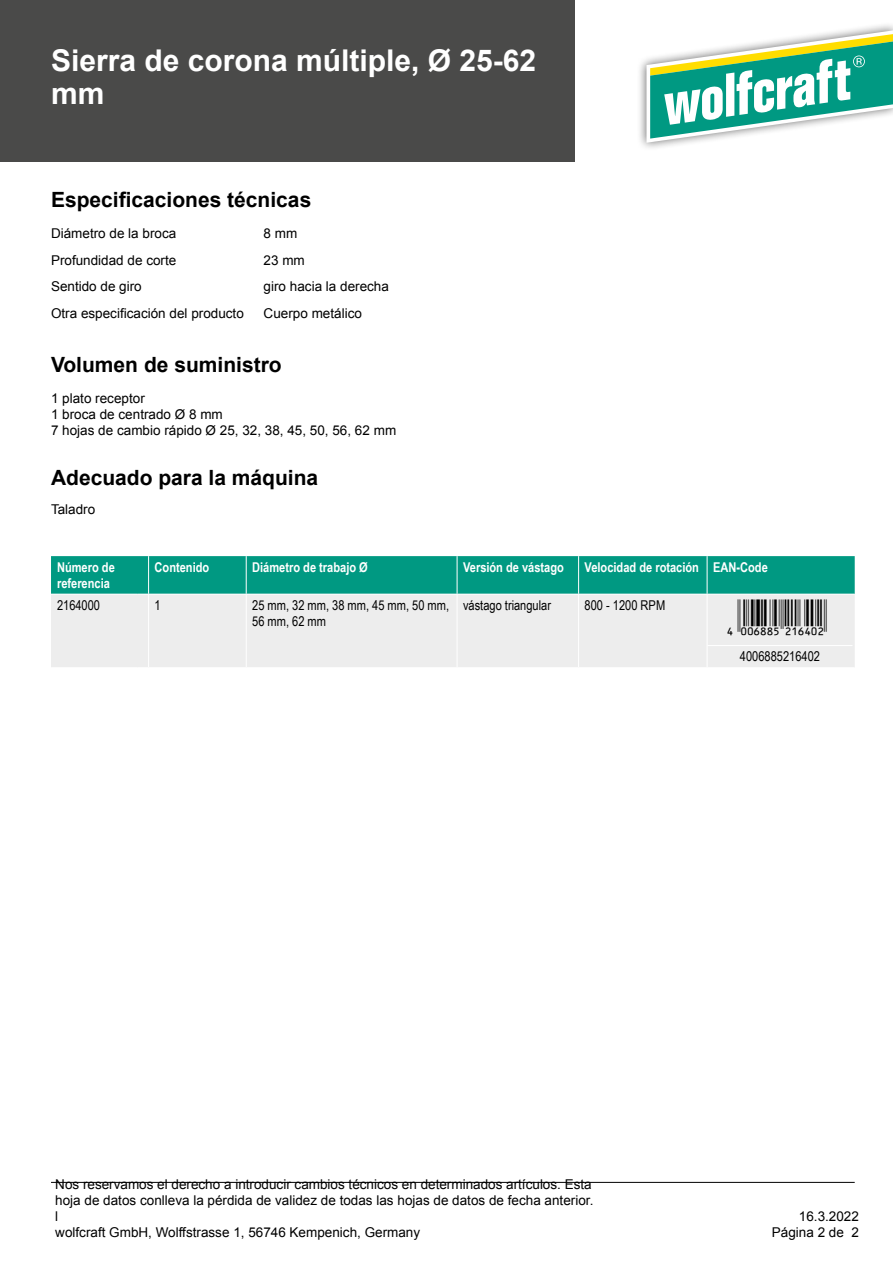
<style>
.page{position:relative;width:893px;height:1263px;background:#fff}
.page>*{position:absolute;margin:0;border:0;box-sizing:border-box;transform-origin:0 0}
.t1{font:36px "Ean Bwr P36 Tt";color:#000}
.t2{font:700 30px/33px "Arial";color:#fff}
.t3{font:700 21px "Arial";color:#000}
.t4{font:13.5px/16.2px "Arial";color:#000}
.t5{font:700 13.5px/16.2px "Arial Narrow";color:#fff}
.t6{font:13.5px/16.2px "Arial Narrow";color:#000}
</style>
<div class="page">
<div style="left:0;top:0;width:574px;height:162px;background:#4a4a49"></div>
<hr style="left:51px;top:1182px;width:804px;height:1px;background:#000">
<div style="left:637px;top:22px;width:256px;height:130px;background:#000;opacity:.6"></div>
<svg style="left:646px;top:30px;width:247px;height:113px"></svg>
<div style="left:51px;top:595px;width:804px;height:72px;background:#ededed"></div>
<div style="left:51px;top:556px;width:804px;height:39px;background:#009982"></div>
<hr style="left:149px;top:594px;width:97px;height:1px;background:#fff">
<hr style="left:148px;top:594px;width:1px;height:73px;background:#fff">
<hr style="left:246px;top:594px;width:211px;height:1px;background:#fff">
<hr style="left:246px;top:594px;width:1px;height:73px;background:#fff">
<hr style="left:457px;top:594px;width:122px;height:1px;background:#fff">
<hr style="left:457px;top:594px;width:1px;height:73px;background:#fff">
<hr style="left:579px;top:594px;width:128px;height:1px;background:#fff">
<hr style="left:578px;top:594px;width:1px;height:73px;background:#fff">
<hr style="left:707px;top:594px;width:148px;height:1px;background:#fff">
<hr style="left:707px;top:594px;width:1px;height:73px;background:#fff">
<hr style="left:707px;top:645px;width:145px;height:1px;background:#fff">
<h2 class="t2" style="left:51px;top:45px;width:487px">Sierra de corona múltiple, Ø 25-62 mm</h2>
<h3 class="t3" style="left:51px;top:185px;width:262px">Especificaciones técnicas</h3>
<p class="t4" style="left:51px;top:225px;width:127px">Diámetro de la broca</p>
<p class="t4" style="left:264px;top:225px;width:35px">8 mm</p>
<p class="t4" style="left:51px;top:252px;width:127px">Profundidad de corte</p>
<p class="t4" style="left:264px;top:252px;width:43px">23 mm</p>
<p class="t4" style="left:51px;top:279px;width:92px">Sentido de giro</p>
<p class="t4" style="left:264px;top:279px;width:127px">giro hacia la derecha</p>
<p class="t4" style="left:51px;top:306px;width:194px">Otra especificación del producto</p>
<p class="t4" style="left:264px;top:306px;width:100px">Cuerpo metálico</p>
<h3 class="t3" style="left:51px;top:350px;width:232px">Volumen de suministro</h3>
<p class="t4" style="left:51px;top:390px;width:347px">1 plato receptor<br>1 broca de centrado Ø 8 mm<br>7 hojas de cambio rápido Ø 25, 32, 38, 45, 50, 56, 62 mm</p>
<h3 class="t3" style="left:51px;top:463px;width:269px">Adecuado para la máquina</h3>
<p class="t4" style="left:51px;top:501px;width:46px">Taladro</p>
<p class="t5" style="left:57px;top:558px;width:59px">Número de referencia</p>
<p class="t5" style="left:155px;top:558px;width:56px">Contenido</p>
<p class="t5" style="left:252px;top:558px;width:117px">Diámetro de trabajo Ø</p>
<p class="t5" style="left:463px;top:558px;width:102px">Versión de vástago</p>
<p class="t5" style="left:585px;top:558px;width:185px">Velocidad de rotación EAN-Code</p>
<p class="t6" style="left:57px;top:597px;width:45px">2164000</p>
<p class="t6" style="left:155px;top:597px;width:8px">1</p>
<p class="t6" style="left:252px;top:597px;width:198px">25 mm, 32 mm, 38 mm, 45 mm, 50 mm,<br>56 mm, 62 mm</p>
<p class="t6" style="left:463px;top:597px;width:89px">vástago triangular</p>
<p class="t6" style="left:585px;top:597px;width:82px">800 - 1200 RPM</p>
<p class="t6" style="left:740px;top:648px;width:82px">4006885216402</p>
<h1 class="t1" style="left:717px;top:599px;width:111px">'!0A68IF-CBGEAC!</h1>
<p class="t4" style="left:55px;top:1176px;width:540px">Nos reservamos el derecho a introducir cambios técnicos en determinados artículos. Esta hoja de datos conlleva la pérdida de validez de todas las hojas de datos de fecha anterior. l<br>wolfcraft GmbH, Wolffstrasse 1, 56746 Kempenich, Germany</p>
<p class="t4" style="left:772px;top:1208px;width:89px;text-align:right">16.3.2022<br>Página 2 de 2</p>
</div>
